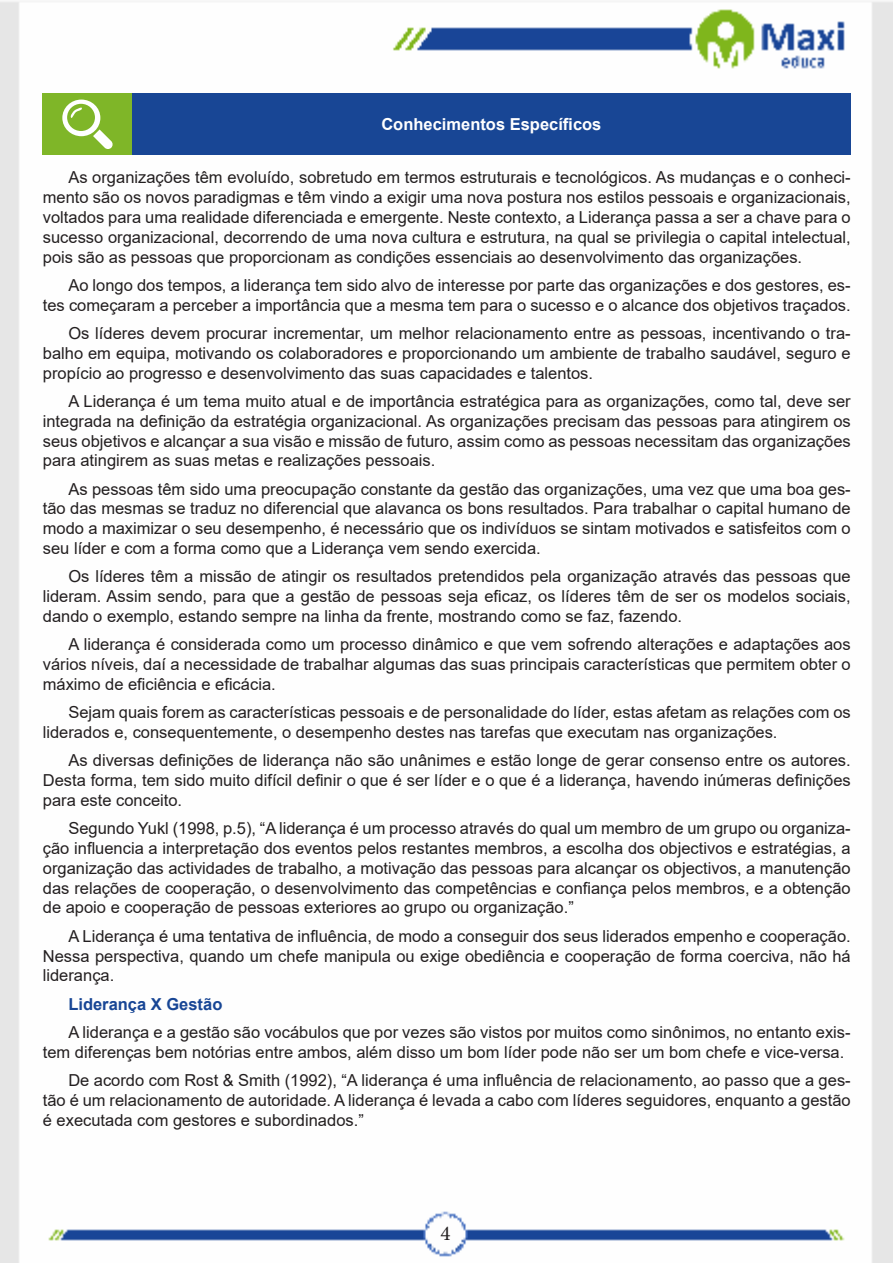
<style>
.page{position:relative;width:893px;height:1263px;background:#fff}
.page>*{position:absolute;margin:0;border:0;box-sizing:border-box;transform-origin:0 0}
.t1{font:21px "Minion Pro";color:#231f20}
.No_Spacing{font:16.5px/19.8px "Arial";color:#231f20;text-align:justify}
.Titulo_de_Caixa{font:700 16.5px "Arial";color:#fff}
.No_Spacing-2{font:700 16.5px "Arial";color:#184695}
</style>
<div class="page">
<img style="left:0;top:1px;width:893px;height:1262px">
<div style="left:43px;top:94px;width:89px;height:61px;background:#7fb628"></div>
<div style="left:132px;top:94px;width:719px;height:61px;background:#184695"></div>
<svg style="left:62px;top:100px;width:51px;height:49px"></svg>
<p class="Titulo_de_Caixa" style="left:381px;top:113px;width:222px">Conhecimentos Específicos</p>
<p class="No_Spacing" style="left:43px;top:168px;width:809px;text-indent:26px">As organizações têm evoluído, sobretudo em termos estruturais e tecnológicos. As mudanças e o conheci&shy;mento são os novos paradigmas e têm vindo a exigir uma nova postura nos estilos pessoais e organizacionais, voltados para uma realidade diferenciada e emergente. Neste contexto, a Liderança passa a ser a chave para o sucesso organizacional, decorrendo de uma nova cultura e estrutura, na qual se privilegia o capital intelectual, pois são as pessoas que proporcionam as condições essenciais ao desenvolvimento das organizações.</p>
<p class="No_Spacing" style="left:43px;top:275px;width:809px;text-align:right">Ao longo dos tempos, a liderança tem sido alvo de interesse por parte das organizações e dos gestores, es&shy;tes começaram a perceber a importância que a mesma tem para o sucesso e o alcance dos objetivos traçados.</p>
<p class="No_Spacing" style="left:43px;top:323px;width:809px;text-indent:26px">Os líderes devem procurar incrementar, um melhor relacionamento entre as pessoas, incentivando o tra&shy;balho em equipa, motivando os colaboradores e proporcionando um ambiente de trabalho saudável, seguro e propício ao progresso e desenvolvimento das suas capacidades e talentos.</p>
<p class="No_Spacing" style="left:43px;top:391px;width:809px;text-indent:26px">A Liderança é um tema muito atual e de importância estratégica para as organizações, como tal, deve ser integrada na definição da estratégia organizacional. As organizações precisam das pessoas para atingirem os seus objetivos e alcançar a sua visão e missão de futuro, assim como as pessoas necessitam das organizações para atingirem as suas metas e realizações pessoais.</p>
<p class="No_Spacing" style="left:43px;top:479px;width:809px;text-indent:26px">As pessoas têm sido uma preocupação constante da gestão das organizações, uma vez que uma boa ges&shy;tão das mesmas se traduz no diferencial que alavanca os bons resultados. Para trabalhar o capital humano de modo a maximizar o seu desempenho, é necessário que os indivíduos se sintam motivados e satisfeitos com o seu líder e com a forma como que a Liderança vem sendo exercida.</p>
<p class="No_Spacing" style="left:43px;top:566px;width:809px;text-indent:26px">Os líderes têm a missão de atingir os resultados pretendidos pela organização através das pessoas que lideram. Assim sendo, para que a gestão de pessoas seja eficaz, os líderes têm de ser os modelos sociais, dando o exemplo, estando sempre na linha da frente, mostrando como se faz, fazendo.</p>
<p class="No_Spacing" style="left:43px;top:634px;width:809px;text-indent:26px">A liderança é considerada como um processo dinâmico e que vem sofrendo alterações e adaptações aos vários níveis, daí a necessidade de trabalhar algumas das suas principais características que permitem obter o máximo de eficiência e eficácia.</p>
<p class="No_Spacing" style="left:43px;top:702px;width:809px;text-indent:26px">Sejam quais forem as características pessoais e de personalidade do líder, estas afetam as relações com os liderados e, consequentemente, o desempenho destes nas tarefas que executam nas organizações.</p>
<p class="No_Spacing" style="left:43px;top:750px;width:809px;text-indent:26px">As diversas definições de liderança não são unânimes e estão longe de gerar consenso entre os autores.<br>Desta forma, tem sido muito difícil definir o que é ser líder e o que é a liderança, havendo inúmeras definições para este conceito.</p>
<p class="No_Spacing" style="left:43px;top:818px;width:809px;text-indent:26px">Segundo Yukl (1998, p.5), “A liderança é um processo através do qual um membro de um grupo ou organiza&shy;ção influencia a interpretação dos eventos pelos restantes membros, a escolha dos objectivos e estratégias, a organização das actividades de trabalho, a motivação das pessoas para alcançar os objectivos, a manutenção das relações de cooperação, o desenvolvimento das competências e confiança pelos membros, e a obtenção de apoio e cooperação de pessoas exteriores ao grupo ou organização.”</p>
<p class="No_Spacing" style="left:43px;top:926px;width:809px;text-indent:26px">A Liderança é uma tentativa de influência, de modo a conseguir dos seus liderados empenho e cooperação.<br>Nessa perspectiva, quando um chefe manipula ou exige obediência e cooperação de forma coerciva, não há liderança.</p>
<p class="No_Spacing-2" style="left:68px;top:992px;width:156px">Liderança X Gestão</p>
<p class="No_Spacing" style="left:43px;top:1022px;width:809px;text-indent:26px">A liderança e a gestão são vocábulos que por vezes são vistos por muitos como sinônimos, no entanto exis&shy;tem diferenças bem notórias entre ambos, além disso um bom líder pode não ser um bom chefe e vice-versa.</p>
<p class="No_Spacing" style="left:43px;top:1070px;width:809px;text-indent:26px">De acordo com Rost &amp; Smith (1992), “A liderança é uma influência de relacionamento, ao passo que a ges&shy;tão é um relacionamento de autoridade. A liderança é levada a cabo com líderes seguidores, enquanto a gestão é executada com gestores e subordinados.”</p>
<p class="t1" style="left:440px;top:1219px;width:12px">4</p>
</div>
